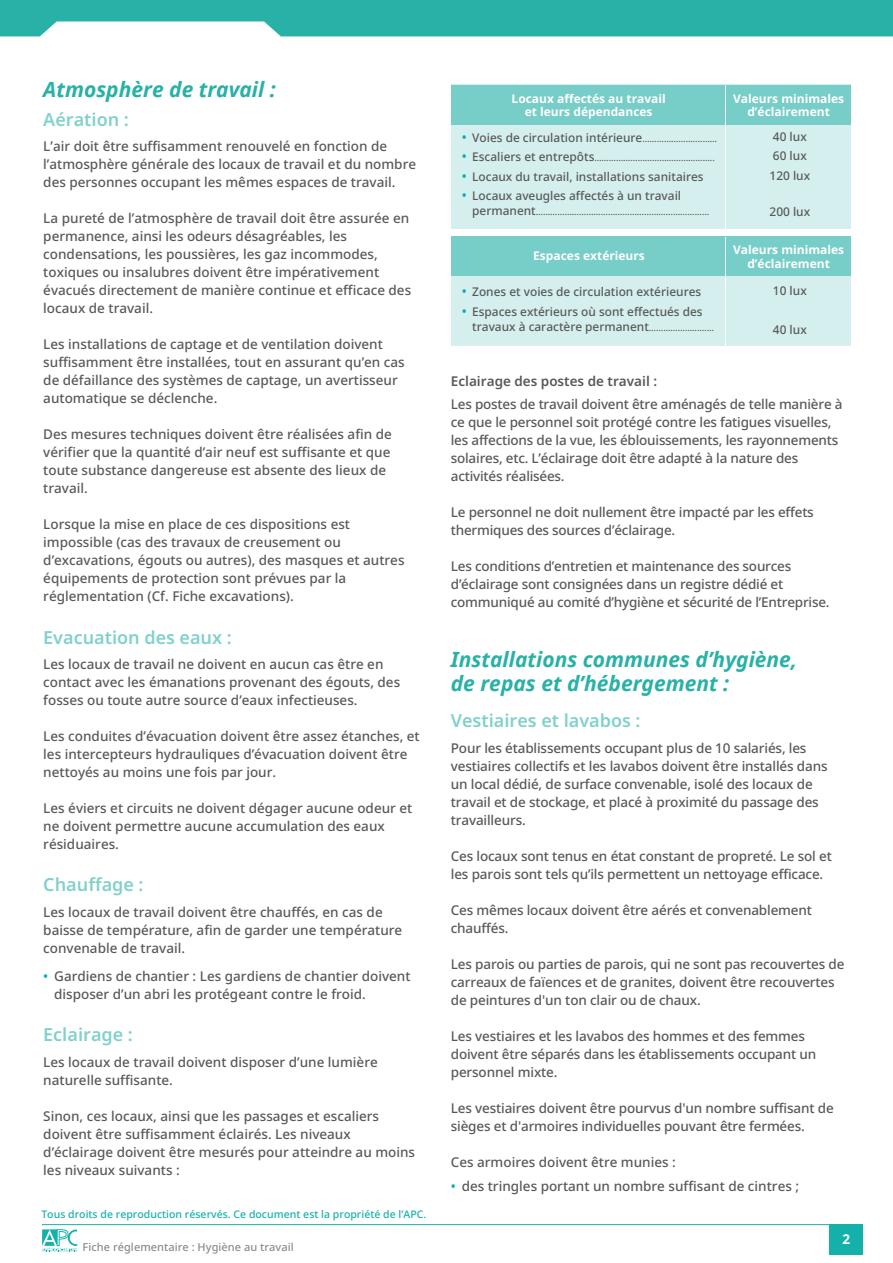
<style>
.page{position:relative;width:893px;height:1263px;background:#fff}
.page>*{position:absolute;margin:0;border:0;box-sizing:border-box;transform-origin:0 0}
.t1{font:italic 700 21px/24px "Noto Sans";color:#28b1a7}
.t2{font:600 18px "Noto Sans";color:rgb(40 177 167/.59)}
.t3{font:500 13.5px/18px "Noto Sans";color:#595959}
.t4{font:600 13.5px "Noto Sans";color:#595959}
.t5{font:700 13.5px "Noto Sans";color:#fff}
.t6{font:500 12px/19.5px "Noto Sans";color:#595959}
.t7{font:700 12px/13.5px "Noto Sans";color:#fff;text-align:center}
.t8{font:500 10.95px "Noto Sans";letter-spacing:.005em;color:#8c8c8b}
.t9{font:500 10.5px "Noto Sans";letter-spacing:.005em;color:#14b1ab}
.t10{font:500 9px "Noto Sans";color:#595959}
.s1{color:#00afb6}
.s2{font-size:13.5px;color:#00afb6}
.s3{font-size:9px}
.s4{font-size:12px}
</style>
<div class="page">
<div style="left:451px;top:85px;width:400px;height:144px;background:#d4efed"></div>
<div style="left:451px;top:85px;width:399px;height:39px;background:#77cdc7"></div>
<svg style="left:0;top:0;width:893px;height:36px;background:#3db8af"></svg>
<hr style="left:725px;top:86px;width:1px;height:144px;background:#fff">
<div style="left:451px;top:236px;width:400px;height:109px;background:#d4efed"></div>
<div style="left:451px;top:237px;width:399px;height:39px;background:#77cdc7"></div>
<hr style="left:725px;top:237px;width:1px;height:110px;background:#fff">
<svg style="left:42px;top:1229px;width:36px;height:22px"></svg>
<hr style="left:42px;top:1224px;width:791px;height:1px;background:#14b1ab">
<div style="left:829px;top:1224px;width:34px;height:31px;background:#14b1ab"></div>
<h1 class="t1" style="left:43px;top:77px;width:234px">Atmosphère de travail :</h1>
<h2 class="t2" style="left:43px;top:107px;width:87px">Aération :</h2>
<p class="t3" style="left:43px;top:138px;width:374px">L’air doit être suffisamment renouvelé en fonction de l’atmosphère générale des locaux de travail et du nombre des personnes occupant les mêmes espaces de travail.</p>
<p class="t3" style="left:43px;top:210px;width:369px">La pureté de l’atmosphère de travail doit être assurée en permanence, ainsi les odeurs désagréables, les condensations, les poussières, les gaz incommodes, toxiques ou insalubres doivent être impérativement évacués directement de manière continue et efficace des locaux de travail.</p>
<p class="t3" style="left:43px;top:336px;width:363px">Les installations de captage et de ventilation doivent suffisamment être installées, tout en assurant qu’en cas de défaillance des systèmes de captage, un avertisseur automatique se déclenche.</p>
<p class="t3" style="left:43px;top:426px;width:350px">Des mesures techniques doivent être réalisées afin de vérifier que la quantité d’air neuf est suffisante et que toute substance dangereuse est absente des lieux de travail.</p>
<p class="t3" style="left:43px;top:516px;width:363px">Lorsque la mise en place de ces dispositions est impossible (cas des travaux de creusement ou d’excavations, égouts ou autres), des masques et autres équipements de protection sont prévues par la réglementation (Cf. Fiche excavations).</p>
<h2 class="t2" style="left:43px;top:624px;width:190px">Evacuation des eaux :</h2>
<p class="t3" style="left:43px;top:655px;width:358px">Les locaux de travail ne doivent en aucun cas être en contact avec les émanations provenant des égouts, des fosses ou toute autre source d’eaux infectieuses.</p>
<p class="t3" style="left:43px;top:727px;width:378px">Les conduites d’évacuation doivent être assez étanches, et les intercepteurs hydrauliques d’évacuation doivent être nettoyés au moins une fois par jour.</p>
<p class="t3" style="left:43px;top:799px;width:371px">Les éviers et circuits ne doivent dégager aucune odeur et ne doivent permettre aucune accumulation des eaux résiduaires.</p>
<h2 class="t2" style="left:43px;top:872px;width:102px">Chauffage :</h2>
<p class="t3" style="left:43px;top:903px;width:361px">Les locaux de travail doivent être chauffés, en cas de baisse de température, afin de garder une température convenable de travail.</p>
<p class="t3" style="left:54px;top:967px;width:358px;text-indent:-11px"><span class="s1">•</span> Gardiens de chantier : Les gardiens de chantier doivent disposer d’un abri les protégeant contre le froid.</p>
<h2 class="t2" style="left:43px;top:1022px;width:91px">Eclairage :</h2>
<p class="t3" style="left:43px;top:1053px;width:336px">Les locaux de travail doivent disposer d’une lumière naturelle suffisante.</p>
<p class="t3" style="left:43px;top:1107px;width:373px">Sinon, ces locaux, ainsi que les passages et escaliers doivent être suffisamment éclairés. Les niveaux d’éclairage doivent être mesurés pour atteindre au moins les niveaux suivants :</p>
<p class="t9" style="left:41px;top:1207px;width:387px">Tous droits de reproduction réservés. Ce document est la propriété de l’APC.</p>
<p class="t8" style="left:83px;top:1239px;width:213px">Fiche réglementaire : Hygiène au travail</p>
<p class="t7" style="left:512px;top:92px;width:156px">Locaux affectés au travail et leurs dépendances</p>
<p class="t7" style="left:733px;top:92px;width:112px">Valeurs minimales d’éclairement</p>
<p class="t6" style="left:462px;top:128px;width:257px"><span class="s2">•</span> Voies de circulation intérieure<span class="s3">………………..…..……</span></p>
<p class="t6" style="left:462px;top:147px;width:255px"><span class="s2">•</span> Escaliers et entrepôts<span class="s3">……………………………………….....</span></p>
<p class="t6" style="left:462px;top:167px;width:243px"><span class="s2">•</span> Locaux du travail, installations sanitaires</p>
<p class="t6" style="left:462px;top:186px;width:221px"><span class="s2">•</span> Locaux aveugles affectés à un travail</p>
<p class="t10" style="left:472px;top:206px;width:239px"><span class="s4">permanent</span>……………………………………………………….........</p>
<p class="t6" style="left:769px;top:127px;width:42px">40 lux<br>60 lux<br>120 lux</p>
<p class="t6" style="left:769px;top:202px;width:42px">200 lux</p>
<p class="t7" style="left:533px;top:249px;width:113px">Espaces extérieurs</p>
<p class="t7" style="left:733px;top:243px;width:112px">Valeurs minimales d’éclairement</p>
<p class="t6" style="left:462px;top:282px;width:241px"><span class="s2">•</span> Zones et voies de circulation extérieures</p>
<p class="t6" style="left:472px;top:304px;width:243px;line-height:15px;text-indent:-10px"><span class="s2">•</span> Espaces extérieurs où sont effectués des travaux à caractère permanent<span class="s3">………………...……</span></p>
<p class="t6" style="left:773px;top:281px;width:35px">10 lux</p>
<p class="t6" style="left:773px;top:320px;width:35px">40 lux</p>
<p class="t4" style="left:451px;top:372px;width:208px">Eclairage des postes de travail :</p>
<p class="t3" style="left:451px;top:395px;width:393px">Les postes de travail doivent être aménagés de telle manière à ce que le personnel soit protégé contre les fatigues visuelles, les affections de la vue, les éblouissements, les rayonnements solaires, etc. L’éclairage doit être adapté à la nature des activités réalisées.</p>
<p class="t3" style="left:451px;top:503px;width:364px">Le personnel ne doit nullement être impacté par les effets thermiques des sources d’éclairage.</p>
<p class="t3" style="left:451px;top:557px;width:380px">Les conditions d’entretien et maintenance des sources d’éclairage sont consignées dans un registre dédié et communiqué au comité d’hygiène et sécurité de l’Entreprise.</p>
<h1 class="t1" style="left:451px;top:647px;width:348px">Installations communes d’hygiène, de repas et d’hébergement :</h1>
<h2 class="t2" style="left:451px;top:708px;width:191px">Vestiaires et lavabos :</h2>
<p class="t3" style="left:451px;top:739px;width:378px">Pour les établissements occupant plus de 10 salariés, les vestiaires collectifs et les lavabos doivent être installés dans un local dédié, de surface convenable, isolé des locaux de travail et de stockage, et placé à proximité du passage des travailleurs.</p>
<p class="t3" style="left:451px;top:847px;width:383px">Ces locaux sont tenus en état constant de propreté. Le sol et les parois sont tels qu’ils permettent un nettoyage efficace.</p>
<p class="t3" style="left:451px;top:901px;width:363px">Ces mêmes locaux doivent être aérés et convenablement chauffés.</p>
<p class="t3" style="left:451px;top:955px;width:395px">Les parois ou parties de parois, qui ne sont pas recouvertes de carreaux de faïences et de granites, doivent être recouvertes de peintures d'un ton clair ou de chaux.</p>
<p class="t3" style="left:451px;top:1027px;width:367px">Les vestiaires et les lavabos des hommes et des femmes doivent être séparés dans les établissements occupant un personnel mixte.</p>
<p class="t3" style="left:451px;top:1099px;width:384px">Les vestiaires doivent être pourvus d'un nombre suffisant de sièges et d'armoires individuelles pouvant être fermées.</p>
<p class="t3" style="left:451px;top:1153px;width:227px">Ces armoires doivent être munies :</p>
<p class="t3" style="left:451px;top:1177px;width:350px"><span class="s1">•</span> des tringles portant un nombre suffisant de cintres ;</p>
<p class="t5" style="left:843px;top:1229px;width:9px">2</p>
</div>
